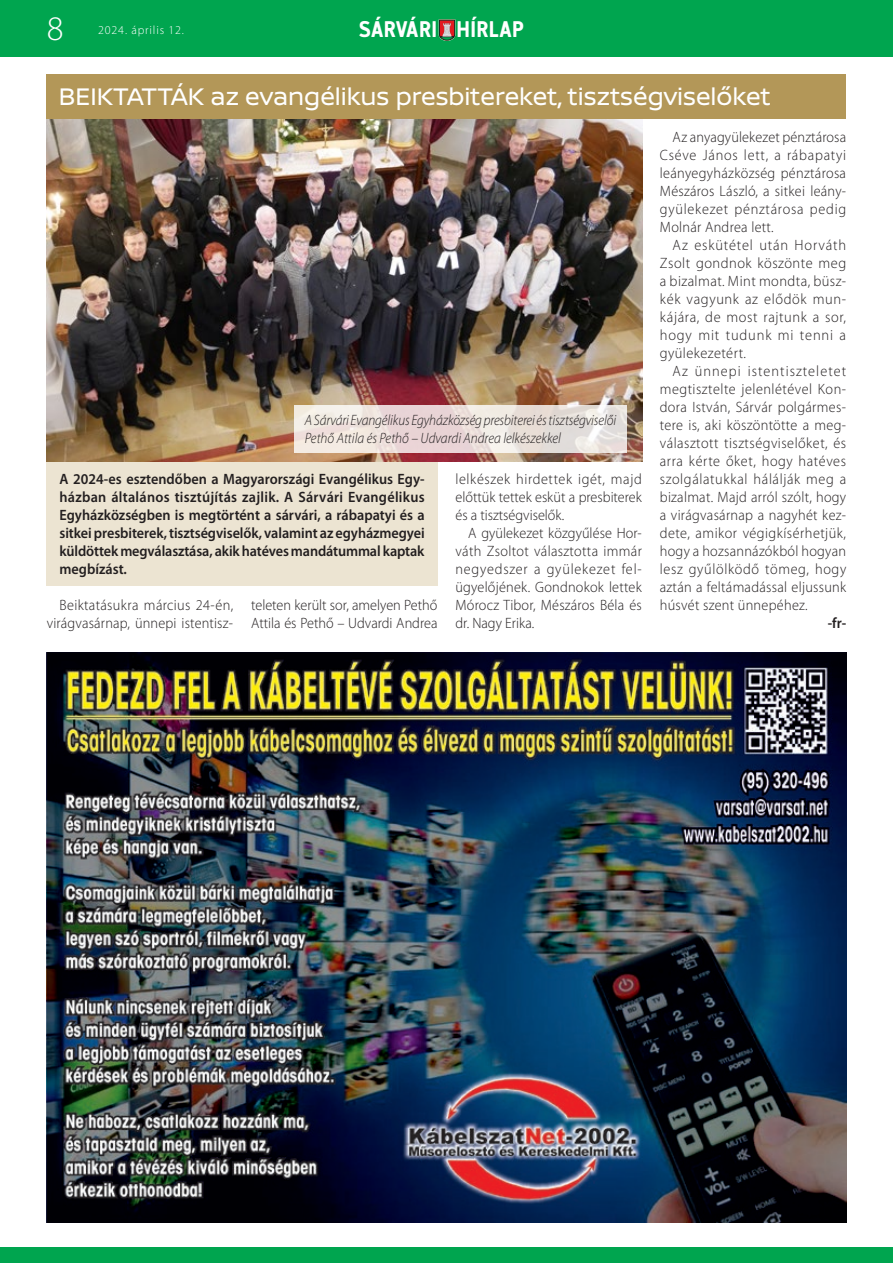
<style>
.page{position:relative;width:893px;height:1263px;background:#fff}
.page>*{position:absolute;margin:0;border:0;box-sizing:border-box;transform-origin:0 0}
.t1{font:300 34.5px "Myriad Pro";color:#fff}
._1_cim{font:25.5px "Nissan Brand";color:#fff}
.t2{font:900 22.65px "Finador";letter-spacing:.02em;color:#fff;scale:.85 1}
._1_szöveg{font:300 15px/18px "Myriad Pro";letter-spacing:.015em;color:#231f20;text-align:justify;scale:.95 1}
._1_lead_3-3_mm_kethasab{font:600 15px/18px "Myriad Pro";letter-spacing:-.01em;color:#231f20;text-align:justify;scale:.95 1}
._1_szöveg-2{font:300 15px/18px "Myriad Pro";letter-spacing:.015em;color:#231f20;text-align:justify;scale:.96 1}
._1_képalá{font:italic 300 15px/18px "Myriad Pro";letter-spacing:-.01em;color:#231f20;scale:.9 1}
._1_szöveg-3{font:600 15px "Myriad Pro";color:#231f20;scale:.95 1}
.t3{font:300 12px "Myriad Pro";letter-spacing:.07em;color:#fff}
</style>
<div class="page">
<div style="left:47px;top:396px;width:391px;height:190px;background:#ece4d2"></div>
<img style="left:47px;top:119px;width:595px;height:342px">
<div style="left:0;top:0;width:893px;height:57px;background:#00a54f"></div>
<div style="left:0;top:1247px;width:893px;height:16px;background:#00a54f"></div>
<svg style="left:294px;top:405px;width:333px;height:48px"></svg>
<div style="left:47px;top:74px;width:799px;height:45px;background:#b39758"></div>
<img style="left:47px;top:653px;width:799px;height:569px">
<svg style="left:439px;top:19px;width:16px;height:22px"></svg>
<h1 class="t1" style="left:47px;top:8px;width:18px">8</h1>
<p class="t3" style="left:98px;top:23px;width:87px">2024. április 12.</p>
<h3 class="t2" style="left:358px;top:13px;width:197px">SÁRVÁRI HÍRLAP</h3>
<p class="_1_cim" style="left:59px;top:78px;width:714px">BEIKTATTÁK az evangélikus presbitereket, tisztségviselőket</p>
<p class="_1_képalá" style="left:305px;top:411px;width:347px">A Sárvári Evangélikus Egyházközség presbiterei és tisztségviselői<br>Pethő Attila és Pethő – Udvardi Andrea lelkészekkel</p>
<p class="_1_lead_3-3_mm_kethasab" style="left:60px;top:470px;width:386px">A 2024-es esztendőben a Magyarországi Evangélikus Egy&shy;házban általános tisztújítás zajlik. A Sárvári Evangélikus Egyházközségben is megtörtént a sárvári, a rábapatyi és a sitkei presbiterek, tisztségviselők, valamint az egyházmegyei küldöttek megválasztása, akik hatéves mandátummal kaptak megbízást.</p>
<p class="_1_szöveg" style="left:47px;top:596px;width:198px;text-align:right">Beiktatásukra március 24-én, virágvasárnap, ünnepi istentisz-</p>
<p class="_1_szöveg" style="left:251px;top:596px;width:198px">teleten került sor, amelyen Pethő<br>Attila és Pethő – Udvardi Andrea</p>
<p class="_1_szöveg" style="left:455px;top:470px;width:198px">lelkészek hirdettek igét, majd előttük tettek esküt a presbiterek és a tisztségviselők.</p>
<p class="_1_szöveg" style="left:455px;top:524px;width:198px;text-indent:13px">A gyülekezet közgyűlése Hor&shy;váth Zsoltot választotta immár negyedszer a gyülekezet fel&shy;ügyelőjének. Gondnokok lettek Mórocz Tibor, Mészáros Béla és dr. Nagy Erika.</p>
<p class="_1_szöveg" style="left:660px;top:128px;width:198px;text-indent:13px">Az anyagyülekezet pénztárosa Cséve János lett, a rábapatyi leányegyházközség pénztárosa Mészáros László, a sitkei leány&shy;gyülekezet pénztárosa pedig Molnár Andrea lett.</p>
<p class="_1_szöveg-2" style="left:660px;top:236px;width:196px;text-indent:13px">Az eskütétel után Horváth Zsolt gondnok köszönte meg a bizalmat. Mint mondta, büsz&shy;kék vagyunk az elődök mun&shy;kájára, de most rajtunk a sor, hogy mit tudunk mi tenni a gyülekezetért.</p>
<p class="_1_szöveg" style="left:660px;top:362px;width:198px;text-indent:13px">Az ünnepi istentiszteletet megtisztelte jelenlétével Kon&shy;dora István, Sárvár polgármes&shy;tere is, aki köszöntötte a meg&shy;választott tisztségviselőket, és arra kérte őket, hogy hatéves szolgálatukkal hálálják meg a bizalmat. Majd arról szólt, hogy a virágvasárnap a nagyhét kez&shy;dete, amikor végigkísérhetjük, hogy a hozsannázókból hogyan lesz gyűlölködő tömeg, hogy aztán a feltámadással eljussunk húsvét szent ünnepéhez.</p>
<p class="_1_szöveg-3" style="left:828px;top:614px;width:21px">-fr-</p>
</div>
